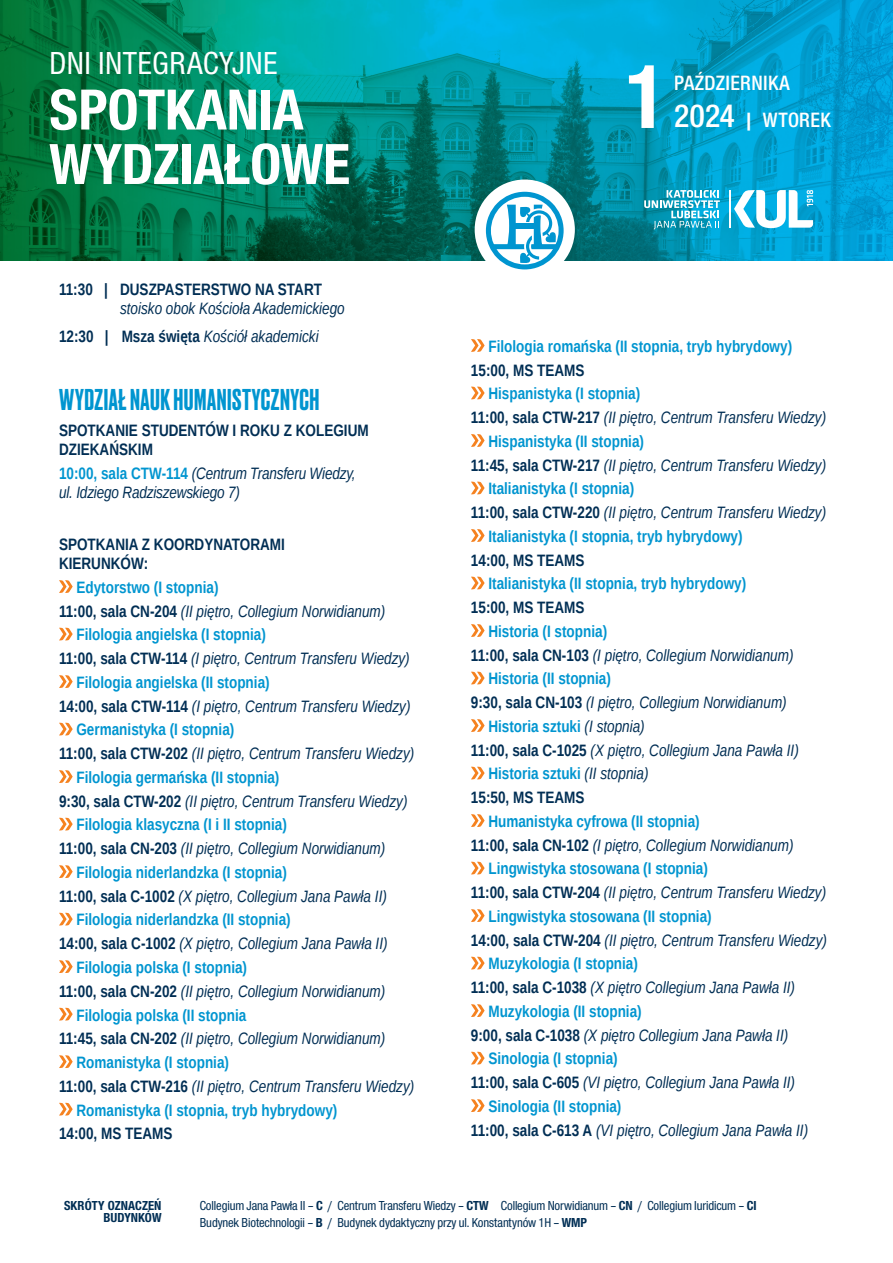
<style>
.page{position:relative;width:893px;height:1263px;background:#fff}
.page>*{position:absolute;margin:0;border:0;box-sizing:border-box;transform-origin:0 0}
.t1{font:700 94.72px "Wro Sans Med";color:#fff}
.t2{font:700 59.78px/54.4px "Wro Sans Med";color:#fff}
.t3{font:33px "Wro Sans Med";letter-spacing:.015em;color:#fff}
.t4{font:500 28.28px "Druk";letter-spacing:.02em;color:#0095d0}
.t5{font:21.45px "Wro Sans Semi";letter-spacing:.015em;color:#fff}
.t6{font:italic 16.5px/19.5px "Liberation Sans Narrow";color:#002e54}
.t7{font:700 16.5px "Liberation Sans Narrow";color:#0095d0}
.t8{font:700 16.5px/19.5px "Liberation Sans Narrow";color:#002e54}
.t9{font:13.5px/17px "Wro Sans Med";letter-spacing:-.01em;color:#002e54}
.t10{font:700 13.5px/12.8px "Wro Sans Med";letter-spacing:.005em;color:#002e54;text-align:right}
.s1{font-weight:700;font-style:normal}
.s2{font-weight:700;font-style:normal;color:#0095d0}
.s3{font-size:33.75px}
.s4{font-weight:400;font-style:italic;color:#002e54}
.s5{font-weight:700}
</style>
<div class="page">
<img style="left:0;top:0;width:893px;height:260px">
<svg style="left:59px;top:580px;width:14px;height:13px"></svg>
<svg style="left:59px;top:628px;width:14px;height:12px"></svg>
<svg style="left:59px;top:675px;width:14px;height:13px"></svg>
<svg style="left:59px;top:723px;width:14px;height:12px"></svg>
<svg style="left:59px;top:770px;width:14px;height:13px"></svg>
<svg style="left:59px;top:818px;width:14px;height:12px"></svg>
<svg style="left:59px;top:865px;width:14px;height:13px"></svg>
<svg style="left:59px;top:913px;width:14px;height:12px"></svg>
<svg style="left:59px;top:960px;width:14px;height:13px"></svg>
<svg style="left:59px;top:1008px;width:14px;height:12px"></svg>
<svg style="left:59px;top:1055px;width:14px;height:13px"></svg>
<svg style="left:59px;top:1103px;width:14px;height:12px"></svg>
<svg style="left:471px;top:339px;width:14px;height:13px"></svg>
<svg style="left:471px;top:387px;width:14px;height:12px"></svg>
<svg style="left:471px;top:434px;width:14px;height:13px"></svg>
<svg style="left:471px;top:482px;width:14px;height:12px"></svg>
<svg style="left:471px;top:529px;width:14px;height:13px"></svg>
<svg style="left:471px;top:577px;width:14px;height:12px"></svg>
<svg style="left:471px;top:624px;width:14px;height:13px"></svg>
<svg style="left:471px;top:672px;width:14px;height:12px"></svg>
<svg style="left:471px;top:719px;width:14px;height:13px"></svg>
<svg style="left:471px;top:767px;width:14px;height:12px"></svg>
<svg style="left:471px;top:814px;width:14px;height:13px"></svg>
<svg style="left:471px;top:862px;width:14px;height:12px"></svg>
<svg style="left:471px;top:909px;width:14px;height:13px"></svg>
<svg style="left:471px;top:957px;width:14px;height:12px"></svg>
<svg style="left:471px;top:1004px;width:14px;height:13px"></svg>
<svg style="left:471px;top:1052px;width:14px;height:12px"></svg>
<svg style="left:471px;top:1099px;width:14px;height:13px"></svg>
<div style="left:475px;top:180px;width:100px;height:100px;background:#fff;border-radius:50%"></div>
<svg style="left:486px;top:192px;width:78px;height:77px"></svg>
<hr style="left:729px;top:190px;width:1px;height:38px;background:#fff">
<svg style="left:734px;top:190px;width:79px;height:38px"></svg>
<svg style="left:644px;top:190px;width:76px;height:40px"></svg>
<h3 class="t3" style="left:50px;top:44px;width:229px">DNI INTEGRACYJNE</h3>
<h2 class="t2" style="left:49px;top:82px;width:302px">SPOTKANIA<br>WYDZIAŁOWE</h2>
<p class="t8" style="left:59px;top:279px;width:265px">11:30 | DUSZPASTERSTWO NA START</p>
<p class="t6" style="left:59px;top:294px;width:287px;line-height:28.2px;text-indent:61px">stoisko obok Kościoła Akademickiego<br><span class="s1">12:30 | Msza święta</span> Kościół akademicki</p>
<h3 class="t4" style="left:59px;top:380px;width:262px">WYDZIAŁ NAUK HUMANISTYCZNYCH</h3>
<p class="t8" style="left:59px;top:420px;width:311px">SPOTKANIE STUDENTÓW I ROKU Z KOLEGIUM<br>DZIEKAŃSKIM</p>
<p class="t6" style="left:59px;top:463px;width:298px"><span class="s2">10:00, sala CTW-114</span> (Centrum Transferu Wiedzy, ul. Idziego Radziszewskiego 7)</p>
<p class="t8" style="left:59px;top:534px;width:228px">SPOTKANIA Z KOORDYNATORAMI<br>KIERUNKÓW:</p>
<p class="t7" style="left:76px;top:576px;width:144px">Edytorstwo (I stopnia)</p>
<p class="t6" style="left:59px;top:601px;width:328px"><span class="s1">11:00, sala CN-204</span> (II piętro, Collegium Norwidianum)</p>
<p class="t7" style="left:76px;top:623px;width:191px">Filologia angielska (I stopnia)</p>
<p class="t6" style="left:59px;top:648px;width:352px"><span class="s1">11:00, sala CTW-114</span> (I piętro, Centrum Transferu Wiedzy)</p>
<p class="t7" style="left:76px;top:671px;width:195px">Filologia angielska (II stopnia)</p>
<p class="t6" style="left:59px;top:696px;width:353px"><span class="s1">14:00, sala CTW-114</span> (I piętro, Centrum Transferu Wiedzy)</p>
<p class="t7" style="left:76px;top:718px;width:159px">Germanistyka (I stopnia)</p>
<p class="t6" style="left:59px;top:743px;width:357px"><span class="s1">11:00, sala CTW-202</span> (II piętro, Centrum Transferu Wiedzy)</p>
<p class="t7" style="left:76px;top:766px;width:205px">Filologia germańska (II stopnia)</p>
<p class="t6" style="left:59px;top:791px;width:350px"><span class="s1">9:30, sala CTW-202</span> (II piętro, Centrum Transferu Wiedzy)</p>
<p class="t7" style="left:76px;top:813px;width:212px">Filologia klasyczna (I i II stopnia)</p>
<p class="t6" style="left:59px;top:839px;width:328px"><span class="s1">11:00, sala CN-203</span> (II piętro, Collegium Norwidianum)</p>
<p class="t7" style="left:76px;top:861px;width:212px">Filologia niderlandzka (I stopnia)</p>
<p class="t6" style="left:59px;top:886px;width:329px"><span class="s1">11:00, sala C-1002</span> (X piętro, Collegium Jana Pawła II)</p>
<p class="t7" style="left:76px;top:908px;width:216px">Filologia niderlandzka (II stopnia)</p>
<p class="t6" style="left:59px;top:934px;width:330px"><span class="s1">14:00, sala C-1002</span> (X piętro, Collegium Jana Pawła II)</p>
<p class="t7" style="left:76px;top:956px;width:172px">Filologia polska (I stopnia)</p>
<p class="t6" style="left:59px;top:981px;width:328px"><span class="s1">11:00, sala CN-202</span> (II piętro, Collegium Norwidianum)</p>
<p class="t7" style="left:76px;top:1003px;width:171px">Filologia polska (II stopnia</p>
<p class="t6" style="left:59px;top:1029px;width:328px"><span class="s1">11:45, sala CN-202</span> (II piętro, Collegium Norwidianum)</p>
<p class="t7" style="left:76px;top:1051px;width:154px">Romanistyka (I stopnia)</p>
<p class="t6" style="left:59px;top:1076px;width:357px"><span class="s1">11:00, sala CTW-216</span> (II piętro, Centrum Transferu Wiedzy)</p>
<p class="t7" style="left:76px;top:1098px;width:262px">Romanistyka (I stopnia, tryb hybrydowy)</p>
<p class="t8" style="left:59px;top:1123px;width:115px">14:00, MS TEAMS</p>
<h1 class="t1" style="left:623px;top:41px;width:47px">1</h1>
<h3 class="t5" style="left:674px;top:71px;width:117px">PAŹDZIERNIKA</h3>
<h3 class="t5" style="left:674px;top:108px;width:159px"><span class="s3">2024</span> | WTOREK</h3>
<p class="t7" style="left:488px;top:335px;width:305px">Filologia romańska (II stopnia, tryb hybrydowy)</p>
<p class="t8" style="left:471px;top:360px;width:115px">15:00, MS TEAMS</p>
<p class="t7" style="left:488px;top:382px;width:153px">Hispanistyka (I stopnia)</p>
<p class="t6" style="left:471px;top:407px;width:357px"><span class="s1">11:00, sala CTW-217</span> (II piętro, Centrum Transferu Wiedzy)</p>
<p class="t7" style="left:488px;top:430px;width:157px">Hispanistyka (II stopnia)</p>
<p class="t6" style="left:471px;top:455px;width:357px"><span class="s1">11:45, sala CTW-217</span> (II piętro, Centrum Transferu Wiedzy)</p>
<p class="t7" style="left:488px;top:477px;width:147px">Italianistyka (I stopnia)</p>
<p class="t6" style="left:471px;top:502px;width:357px"><span class="s1">11:00, sala CTW-220</span> (II piętro, Centrum Transferu Wiedzy)</p>
<p class="t7" style="left:488px;top:525px;width:256px">Italianistyka (I stopnia, tryb hybrydowy)</p>
<p class="t8" style="left:471px;top:550px;width:115px">14:00, MS TEAMS</p>
<p class="t7" style="left:488px;top:572px;width:259px">Italianistyka (II stopnia, tryb hybrydowy)</p>
<p class="t8" style="left:471px;top:597px;width:115px">15:00, MS TEAMS</p>
<p class="t7" style="left:488px;top:620px;width:120px">Historia (I stopnia)</p>
<p class="t6" style="left:471px;top:645px;width:324px"><span class="s1">11:00, sala CN-103</span> (I piętro, Collegium Norwidianum)</p>
<p class="t7" style="left:488px;top:667px;width:124px">Historia (II stopnia)</p>
<p class="t6" style="left:471px;top:692px;width:317px"><span class="s1">9:30, sala CN-103</span> (I piętro, Collegium Norwidianum)</p>
<p class="t7" style="left:488px;top:715px;width:158px">Historia sztuki <span class="s4">(I stopnia)</span></p>
<p class="t6" style="left:471px;top:740px;width:329px"><span class="s1">11:00, sala C-1025</span> (X piętro, Collegium Jana Pawła II)</p>
<p class="t7" style="left:488px;top:762px;width:162px">Historia sztuki <span class="s4">(II stopnia)</span></p>
<p class="t8" style="left:471px;top:787px;width:115px">15:50, MS TEAMS</p>
<p class="t7" style="left:488px;top:810px;width:213px">Humanistyka cyfrowa (II stopnia)</p>
<p class="t6" style="left:471px;top:835px;width:324px"><span class="s1">11:00, sala CN-102</span> (I piętro, Collegium Norwidianum)</p>
<p class="t7" style="left:488px;top:857px;width:221px">Lingwistyka stosowana (I stopnia)</p>
<p class="t6" style="left:471px;top:882px;width:357px"><span class="s1">11:00, sala CTW-204</span> (II piętro, Centrum Transferu Wiedzy)</p>
<p class="t7" style="left:488px;top:905px;width:225px">Lingwistyka stosowana (II stopnia)</p>
<p class="t6" style="left:471px;top:930px;width:358px"><span class="s1">14:00, sala CTW-204</span> (II piętro, Centrum Transferu Wiedzy)</p>
<p class="t7" style="left:488px;top:952px;width:151px">Muzykologia (I stopnia)</p>
<p class="t6" style="left:471px;top:977px;width:326px"><span class="s1">11:00, sala C-1038</span> (X piętro Collegium Jana Pawła II)</p>
<p class="t7" style="left:488px;top:1000px;width:155px">Muzykologia (II stopnia)</p>
<p class="t6" style="left:471px;top:1025px;width:319px"><span class="s1">9:00, sala C-1038</span> (X piętro Collegium Jana Pawła II)</p>
<p class="t7" style="left:488px;top:1047px;width:131px">Sinologia (I stopnia)</p>
<p class="t6" style="left:471px;top:1072px;width:326px"><span class="s1">11:00, sala C-605</span> (VI piętro, Collegium Jana Pawła II)</p>
<p class="t7" style="left:488px;top:1095px;width:135px">Sinologia (II stopnia)</p>
<p class="t6" style="left:471px;top:1120px;width:339px"><span class="s1">11:00, sala C-613 A</span> (VI piętro, Collegium Jana Pawła II)</p>
<p class="t10" style="left:64px;top:1199px;width:99px">SKRÓTY OZNACZEŃ<br>BUDYNKÓW</p>
<p class="t9" style="left:200px;top:1197px;width:558px">Collegium Jana Pawła II – <span class="s5">C</span> / Centrum Transferu Wiedzy – <span class="s5">CTW</span> Collegium Norwidianum – <span class="s5">CN</span> / Collegium Iuridicum – <span class="s5">CI<br></span>Budynek Biotechnologii – <span class="s5">B</span> / Budynek dydaktyczny przy ul. Konstantynów 1H – <span class="s5">WMP</span></p>
</div>
